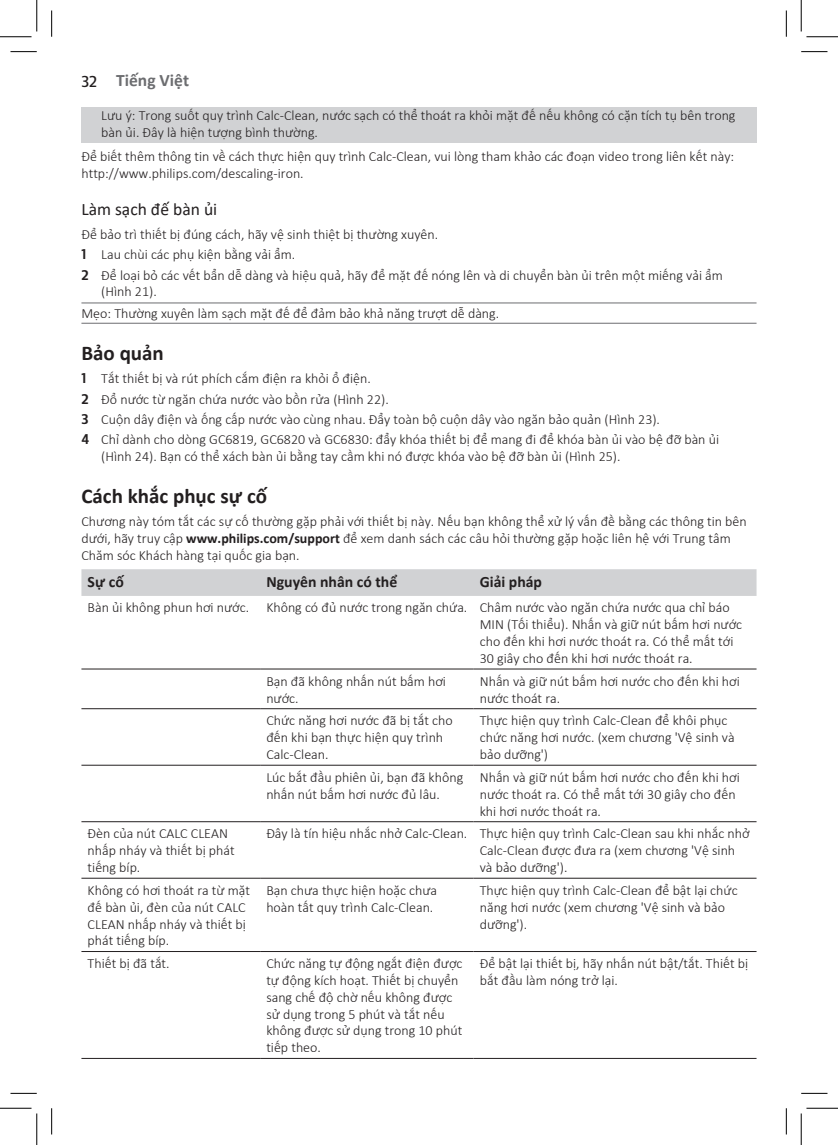
<style>
.page{position:relative;width:838px;height:1145px;background:#fff}
.page>*{position:absolute;margin:0;border:0;box-sizing:border-box;transform-origin:0 0}
.t1{font:700 21px "Calibri";color:#231f20}
.t2{font:17.5px "Calibri";color:#231f20}
.t3{font:700 17.5px "Calibri";color:#6c6d70}
.t4{font:700 15.75px "Calibri";color:#231f20}
.t5{font:300 14px/16.8px "Calibri";color:#231f20}
.s1{font-family:"Centrale Sans Cnd";font-weight:500;font-size:15.75px;color:#231f20}
.s2{font-family:"Centrale Sans Cnd";font-weight:700}
.s3{font-weight:700}
</style>
<div class="page">
<div style="left:81px;top:107px;width:675px;height:36px;background:#d1d2d4"></div>
<hr style="left:81px;top:303px;width:675px;height:1px;background:#6c6d70">
<hr style="left:81px;top:323px;width:675px;height:1px;background:#6c6d70">
<div style="left:81px;top:569px;width:675px;height:27px;background:#d1d2d4"></div>
<hr style="left:81px;top:669px;width:179px;height:1px;background:#231f20">
<hr style="left:260px;top:669px;width:213px;height:1px;background:#231f20">
<hr style="left:473px;top:669px;width:283px;height:1px;background:#231f20">
<hr style="left:81px;top:708px;width:179px;height:1px;background:#231f20">
<hr style="left:260px;top:708px;width:213px;height:1px;background:#231f20">
<hr style="left:473px;top:708px;width:283px;height:1px;background:#231f20">
<hr style="left:81px;top:765px;width:179px;height:1px;background:#231f20">
<hr style="left:260px;top:765px;width:213px;height:1px;background:#231f20">
<hr style="left:473px;top:765px;width:283px;height:1px;background:#231f20">
<hr style="left:81px;top:821px;width:179px;height:1px;background:#231f20">
<hr style="left:260px;top:821px;width:213px;height:1px;background:#231f20">
<hr style="left:473px;top:821px;width:283px;height:1px;background:#231f20">
<hr style="left:81px;top:878px;width:179px;height:1px;background:#231f20">
<hr style="left:260px;top:878px;width:213px;height:1px;background:#231f20">
<hr style="left:473px;top:878px;width:283px;height:1px;background:#231f20">
<hr style="left:81px;top:951px;width:179px;height:1px;background:#231f20">
<hr style="left:260px;top:951px;width:213px;height:1px;background:#231f20">
<hr style="left:473px;top:951px;width:283px;height:1px;background:#231f20">
<hr style="left:81px;top:1058px;width:179px;height:1px;background:#231f20">
<hr style="left:260px;top:1058px;width:213px;height:1px;background:#231f20">
<hr style="left:473px;top:1058px;width:283px;height:1px;background:#231f20">
<svg style="left:10px;top:51px;width:27px;height:1px"></svg>
<svg style="left:801px;top:51px;width:26px;height:1px"></svg>
<svg style="left:10px;top:1093px;width:27px;height:1px"></svg>
<svg style="left:801px;top:1093px;width:26px;height:1px"></svg>
<svg style="left:51px;top:10px;width:1px;height:27px"></svg>
<svg style="left:51px;top:1108px;width:1px;height:26px"></svg>
<svg style="left:786px;top:10px;width:1px;height:27px"></svg>
<svg style="left:786px;top:1108px;width:1px;height:26px"></svg>
<hr style="left:0;top:36px;width:32px;height:1px;background:#000">
<hr style="left:806px;top:36px;width:31px;height:1px;background:#000">
<hr style="left:0;top:1108px;width:32px;height:1px;background:#000">
<hr style="left:806px;top:1108px;width:31px;height:1px;background:#000">
<hr style="left:36px;top:0;width:1px;height:31px;background:#000">
<hr style="left:36px;top:1113px;width:1px;height:32px;background:#000">
<hr style="left:800px;top:0;width:1px;height:31px;background:#000">
<hr style="left:800px;top:1113px;width:1px;height:32px;background:#000">
<p class="t3" style="left:81px;top:68px;width:109px"><span class="s1">32</span> Tiếng Việt</p>
<p class="t5" style="left:101px;top:107px;width:635px">Lưu ý: Trong suốt quy trình Calc-Clean, nước sạch có thể thoát ra khỏi mặt đế nếu không có cặn tích tụ bên trong bàn ủi. Đây là hiện tượng bình thường.</p>
<p class="t5" style="left:81px;top:148px;width:654px">Để biết thêm thông tin về cách thực hiện quy trình Calc-Clean, vui lòng tham khảo các đoạn video trong liên kết này: http://www.philips.com/descaling-iron.</p>
<p class="t2" style="left:81px;top:197px;width:137px">Làm sạch đế bàn ủi</p>
<p class="t5" style="left:81px;top:224px;width:643px;line-height:20.3px">Để bảo trì thiết bị đúng cách, hãy vệ sinh thiệt bị thường xuyên.<br><span class="s2">1</span> Lau chùi các phụ kiện bằng vải ẩm.<br><span class="s2">2</span> Để loại bỏ các vết bẩn dễ dàng và hiệu quả, hãy để mặt đế nóng lên và di chuyển bàn ủi trên một miếng vải ẩm</p>
<p class="t5" style="left:81px;top:281px;width:419px;line-height:21.7px;text-indent:20px">(Hình 21).<br>Mẹo: Thường xuyên làm sạch mặt đế để đảm bảo khả năng trượt dễ dàng.</p>
<h1 class="t1" style="left:81px;top:338px;width:84px">Bảo quản</h1>
<p class="t5" style="left:81px;top:368px;width:639px;line-height:20.3px"><span class="s2">1</span> Tắt thiết bị và rút phích cắm điện ra khỏi ổ điện.<br><span class="s2">2</span> Đổ nước từ ngăn chứa nước vào bồn rửa (Hình 22).<br><span class="s2">3</span> Cuộn dây điện và ống cấp nước vào cùng nhau. Đẩy toàn bộ cuộn dây vào ngăn bảo quản (Hình 23).<br><span class="s2">4</span> Chỉ dành cho dòng GC6819, GC6820 và GC6830: đẩy khóa thiết bị để mang đi để khóa bàn ủi vào bệ đỡ bàn ủi</p>
<p class="t5" style="left:101px;top:448px;width:520px">(Hình 24). Bạn có thể xách bàn ủi bằng tay cầm khi nó được khóa vào bệ đỡ bàn ủi (Hình 25).</p>
<h1 class="t1" style="left:81px;top:481px;width:182px">Cách khắc phục sự cố</h1>
<p class="t5" style="left:81px;top:513px;width:666px">Chương này tóm tắt các sự cố thường gặp phả i với thiết bị này. Nếu bạn không thể xử lý vấn đề bằng các thông tin bên dưới, hãy truy cập <span class="s3">www.philips.com/support</span> để xem danh sách các câu hỏi thường gặp hoặc liên hệ với Trung tâm<br>Chăm sóc Khách hàng tại quốc gia bạn.</p>
<p class="t4" style="left:88px;top:571px;width:38px">Sự cố</p>
<p class="t4" style="left:266px;top:571px;width:128px">Nguyên nhân có thể</p>
<p class="t4" style="left:479px;top:571px;width:64px">Giải pháp</p>
<p class="t5" style="left:479px;top:599px;width:264px;text-indent:-392px">Bàn ủ i không phun hơi nước. Không có đủ nước trong ngăn chứa. Châm nước vào ngăn chứa nước qua chỉ báo MIN (Tối thiểu). Nhấn và giữ nút bấm hơi nước cho đến khi hơi nước thoát ra. Có thể mất tới 30 giây cho đến khi hơi nước thoát ra.</p>
<p class="t5" style="left:266px;top:673px;width:181px">Bạn đã không nhấn nút bấm hơi nước.</p>
<p class="t5" style="left:479px;top:673px;width:261px">Nhấn và giữ nút bấm hơi nước cho đến khi hơi nước thoát ra.</p>
<p class="t5" style="left:266px;top:712px;width:188px">Chức năng hơi nước đã bị tắt cho đến khi bạn thực hiện quy trình<br>Calc-Clean.</p>
<p class="t5" style="left:479px;top:712px;width:254px">Thực hiện quy trình Calc-Clean để khôi phục chức năng hơi nước. (xem chương 'Vệ sinh và bảo dưỡng')</p>
<p class="t5" style="left:266px;top:769px;width:198px">Lúc bắt đầu phiên ủi, bạn đã không nhấn nút bấm hơi nước đủ lâu.</p>
<p class="t5" style="left:479px;top:769px;width:261px">Nhấn và giữ nút bấm hơi nước cho đến khi hơi nước thoát ra. Có thể mất tới 30 giây cho đến khi hơi nước thoát ra.</p>
<p class="t5" style="left:88px;top:825px;width:148px">Đèn của nút CALC CLEAN nhấp nháy và thiết bị phát tiếng bíp.</p>
<p class="t5" style="left:479px;top:825px;width:271px;text-indent:-213px">Đây là tín hiệu nhắc nhở Calc-Clean. Thực hiện quy trình Calc-Clean sau khi nhắc nhở<br>Calc-Clean được đưa ra (xem chương 'Vệ sinh và bảo dưỡng').</p>
<p class="t5" style="left:88px;top:882px;width:164px">Không có hơi thoát ra từ mặt đế bàn ủi, đèn của nút CALC<br>CLEAN nhấp nháy và thiết bị phát tiếng bíp.</p>
<p class="t5" style="left:266px;top:882px;width:172px">Bạn chưa thực hiện hoặc chưa hoàn tất quy trình Calc-Clean.</p>
<p class="t5" style="left:479px;top:882px;width:259px">Thực hiện quy trình Calc-Clean để bật lại chức năng hơi nước (xem chương 'Vệ sinh và bảo dưỡng').</p>
<p class="t5" style="left:88px;top:955px;width:83px">Thiết bị đã tắt.</p>
<p class="t5" style="left:266px;top:955px;width:198px">Chức năng tự động ngắt điện được tự động kích hoạt. Thiết bị chuyển sang chế độ chờ nếu không được sử dụng trong 5 phút và tắt nếu không được sử dụng trong 10 phút tiếp theo.</p>
<p class="t5" style="left:479px;top:955px;width:267px">Để bật lại thiết bị, hãy nhấn nút bật/tắt. Thiết bị bắt đầu làm nóng trở lại.</p>
</div>
